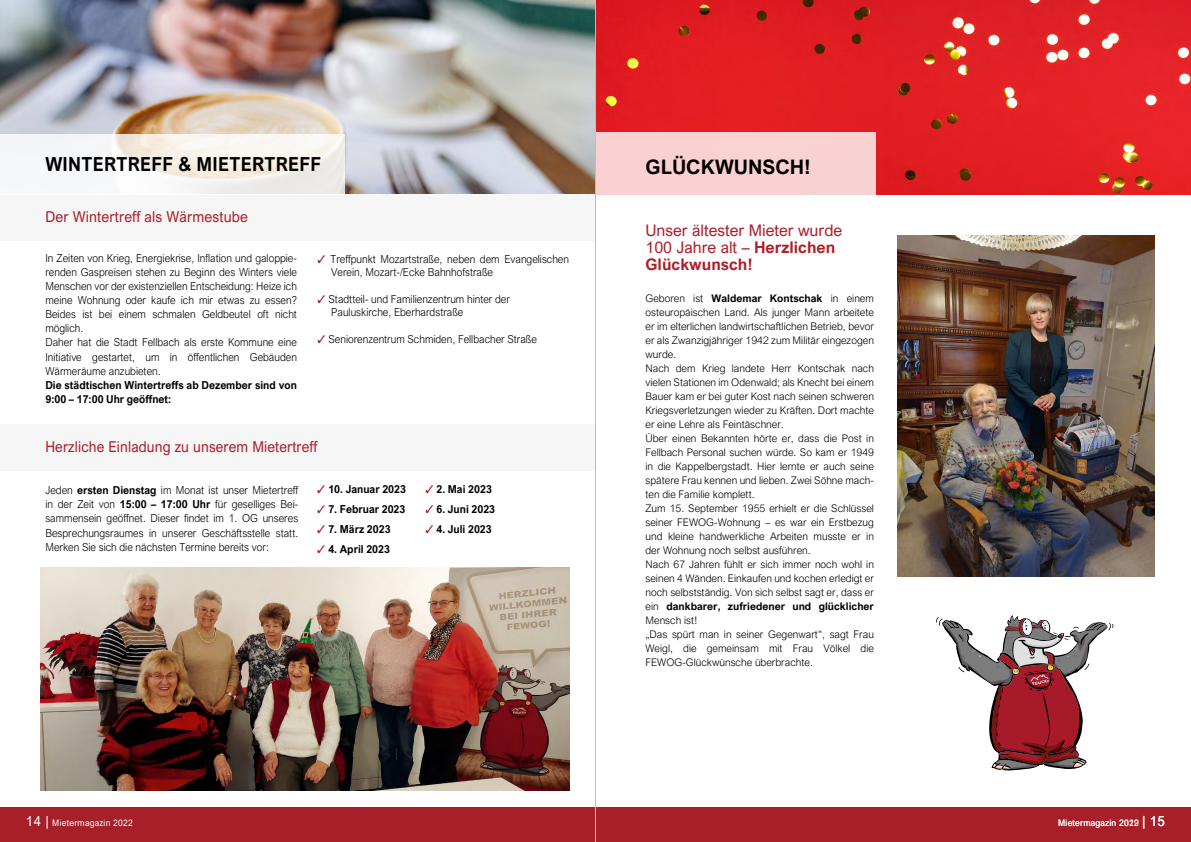
<style>
.page{position:relative;width:1191px;height:842px;background:#fff}
.page>*{position:absolute;margin:0;border:0;box-sizing:border-box;transform-origin:0 0}
.t1{font:700 20px "Arial Nova";color:#000}
.t2{font:700 19.4px "Arial Nova";letter-spacing:.015em;color:#000;scale:.93 1}
.t3{font:16px/17.2px "Arial Nova";color:#ad1f29}
.t4{font:15px "Arial Nova";letter-spacing:.01em;color:#ad1f29;scale:.93 1}
.t5{font:15px "Arial Nova";letter-spacing:.01em;color:#ad1f29;scale:.95 1}
.t6{font:14px "Arial Nova";color:#fff;scale:.95 1}
.t7{font:300 11px/14px "Arial Nova";color:#000;scale:.95 1}
.t8{font:700 11px/14px "Arial Nova";color:#000;scale:.95 1}
.t9{font:300 10.5px/14px "Arial Nova";color:#000}
.t10{font:9px "Arial Nova";letter-spacing:.025em;color:#fff;scale:.95 1}
.s1{color:#a71a2a}
.s2{font-weight:700}
.s3{font-size:14px}
</style>
<div class="page">
<img style="left:0;top:0;width:1191px;height:195px">
<div style="left:595px;top:133px;width:280px;height:62px;background:#f9d1d2"></div>
<div style="left:0;top:808px;width:1191px;height:34px;background:#a71f28"></div>
<img style="left:897px;top:236px;width:257px;height:341px">
<div style="left:0;top:195px;width:595px;height:46px;background:#f6f6f6"></div>
<svg style="left:0;top:134px;width:345px;height:61px;fill:#f6f5f5"></svg>
<div style="left:0;top:424px;width:595px;height:47px;background:#f6f6f6"></div>
<img style="left:41px;top:567px;width:529px;height:224px">
<svg style="left:936px;top:615px;width:177px;height:156px"></svg>
<hr style="left:595px;top:0;width:1px;height:842px;background:#a9c1e4">
<h2 class="t2" style="left:45px;top:153px;width:298px">WINTERTREFF &amp; MIETERTREFF</h2>
<h3 class="t5" style="left:45px;top:208px;width:215px">Der Wintertreff als Wärmestube</h3>
<p class="t7" style="left:45px;top:252px;width:266px">In Zeiten von Krieg, Energiekrise, Inflation und galoppie&shy;renden Gaspreisen stehen zu Beginn des Winters viele Menschen vor der existenziellen Entscheidung: Heize ich meine Wohnung oder kaufe ich mir etwas zu essen?<br>Beides ist bei einem schmalen Geldbeutel oft nicht möglich.<br>Daher hat die Stadt Fellbach als erste Kommune eine Initiative gestartet, um in öffentlichen Gebäuden Wärmeräume anzubieten.</p>
<p class="t8" style="left:45px;top:377px;width:266px">Die städtischen Wintertreffs ab Dezember sind von<br>9:00 – 17:00 Uhr geöffnet:</p>
<p class="t7" style="left:331px;top:252px;width:252px;line-height:13px;text-indent:-14px"><span class="s1">✓</span> Treffpunkt Mozartstraße, neben dem Evangelischen<br>Verein, Mozart-/Ecke Bahnhofstraße</p>
<p class="t7" style="left:331px;top:292px;width:190px;line-height:13px;text-indent:-14px"><span class="s1">✓</span> Stadtteil- und Familienzentrum hinter der<br>Pauluskirche, Eberhardstraße</p>
<p class="t7" style="left:317px;top:332px;width:232px"><span class="s1">✓</span> Seniorenzentrum Schmiden, Fellbacher Straße</p>
<h3 class="t4" style="left:45px;top:438px;width:294px">Herzliche Einladung zu unserem Mietertreff</h3>
<p class="t7" style="left:45px;top:484px;width:268px;text-align:justify">Jeden <span class="s2">ersten Dienstag</span> im Monat ist unser Mietertreff in der Zeit von <span class="s2">15:00 – 17:00 Uhr</span> für geselliges Bei&shy;sammensein geöffnet. Dieser findet im 1. OG unseres Besprechungsraumes in unserer Geschäftsstelle statt.<br>Merken Sie sich die nächsten Termine bereits vor:</p>
<p class="t8" style="left:317px;top:482px;width:95px"><span class="s1">✓</span> 10. Januar 2023</p>
<p class="t8" style="left:425px;top:482px;width:72px"><span class="s1">✓</span> 2. Mai 2023</p>
<p class="t8" style="left:317px;top:502px;width:94px"><span class="s1">✓</span> 7. Februar 2023</p>
<p class="t8" style="left:425px;top:502px;width:75px"><span class="s1">✓</span> 6. Juni 2023</p>
<p class="t8" style="left:317px;top:522px;width:79px"><span class="s1">✓</span> 7. März 2023</p>
<p class="t8" style="left:425px;top:522px;width:71px"><span class="s1">✓</span> 4. Juli 2023</p>
<p class="t8" style="left:317px;top:542px;width:78px"><span class="s1">✓</span> 4. April 2023</p>
<h1 class="t1" style="left:645px;top:155px;width:167px">GLÜCKWUNSCH!</h1>
<h3 class="t3" style="left:645px;top:222px;width:198px">Unser ältester Mieter wurde<br>100 Jahre alt – <span class="s2">Herzlichen<br>Glückwunsch!</span></h3>
<p class="t9" style="left:645px;top:291px;width:230px">Geboren ist <span class="s2">Waldemar Kontschak</span> in einem osteuropäischen Land. Als junger Mann arbeitete er im elterlichen landwirtschaftlichen Betrieb, bevor er als Zwanzigjähriger 1942 zum Militär eingezogen wurde.<br>Nach dem Krieg landete Herr Kontschak nach vielen Stationen im Odenwald; als Knecht bei einem Bauer kam er bei guter Kost nach seinen schweren Kriegsverletzungen wieder zu Kräften. Dort machte er eine Lehre als Feintäschner.<br>Über einen Bekannten hörte er, dass die Post in Fellbach Personal suchen würde. So kam er 1949 in die Kappelbergstadt. Hier lernte er auch seine spätere Frau kennen und lieben. Zwei Söhne mach&shy;ten die Familie komplett.<br>Zum 15. September 1955 erhielt er die Schlüssel seiner FEWOG-Wohnung – es war ein Erstbezug und kleine handwerkliche Arbeiten musste er in der Wohnung noch selbst ausführen.<br>Nach 67 Jahren fühlt er sich immer noch wohl in seinen 4 Wänden. Einkaufen und kochen erledigt er noch selbstständig. Von sich selbst sagt er, dass er ein <span class="s2">dankbarer, zufriedener und glücklicher </span>Mensch ist!<br>„Das spürt man in seiner Gegenwart“, sagt Frau Weigl, die gemeinsam mit Frau Völkel die FEWOG-Glückwünsche überbrachte.</p>
<h3 class="t6" style="left:26px;top:813px;width:17px">8 |</h3>
<p class="t10" style="left:26px;top:818px;width:106px"><span class="s3">14 |</span>Miet rmagazin 2019</p>
<p class="t10" style="left:123px;top:818px;width:12px">19</p>
<p class="t10" style="left:1058px;top:818px;width:114px">Mietermagazin 2019 <span class="s3">| 15</span></p>
<p class="t10" style="left:52px;top:818px;width:86px">Mietermagazin 2022</p>
<p class="t10" style="left:1129px;top:818px;width:12px">22</p>
</div>
